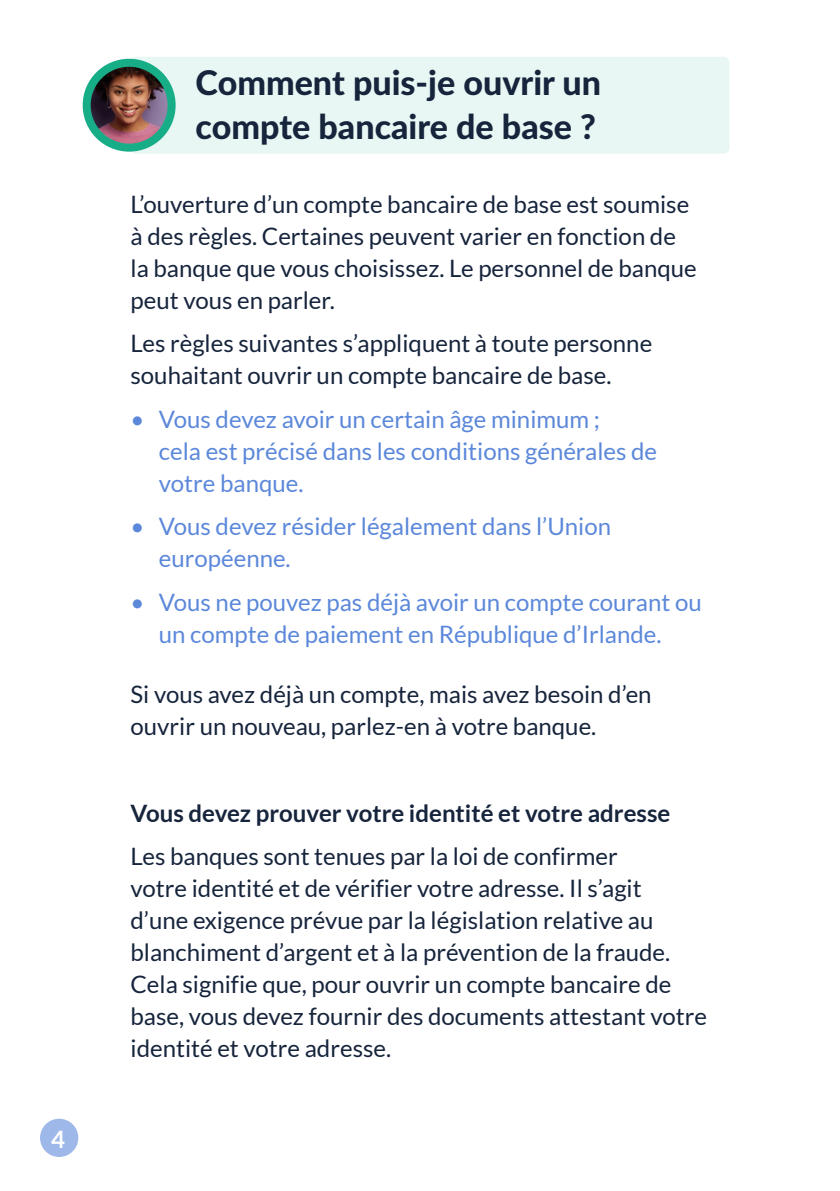
<style>
.page{position:relative;width:840px;height:1191px;background:#fff}
.page>*{position:absolute;margin:0;border:0;box-sizing:border-box;transform-origin:0 0}
.t1{font:800 34px/44px "Lato";color:#16243c}
.P1{font:24px/32px "Lato";color:#16243c}
.t2{font:24px/32px "Lato";color:#5c88da}
.P2{font:700 24px "Lato";color:#16243c}
.t3{font:700 24px "Lato";color:#fff}
</style>
<div class="page">
<div style="left:40px;top:1118px;width:38px;height:39px;background:#9db8e9;border-radius:50%"></div>
<div style="left:130px;top:57px;width:599px;height:97px;background:#e8f7f3;border-radius:6px"></div>
<img style="left:87px;top:63px;width:84px;height:85px;border-radius:42px">
<div style="left:83px;top:59px;width:92px;height:93px;border:8px solid #17ad87;border-radius:50%"></div>
<p class="t3" style="left:51px;top:1125px;width:15px">4</p>
<h1 class="t1" style="left:195px;top:59px;width:406px">Comment puis-je ouvrir un compte bancaire de base ?</h1>
<p class="P1" style="left:130px;top:188px;width:567px">L’ouverture d’un compte bancaire de base est soumise à des règles. Certaines peuvent varier en fonction de la banque que vous choisissez. Le personnel de banque peut vous en parler.</p>
<p class="P1" style="left:130px;top:327px;width:523px">Les règles suivantes s’appliquent à toute personne souhaitant ouvrir un compte bancaire de base.</p>
<p class="t2" style="left:159px;top:403px;width:499px;text-indent:-28px">• Vous devez avoir un certain âge minimum ;<br>cela est précisé dans les conditions générales de votre banque.</p>
<p class="t2" style="left:159px;top:510px;width:453px;text-indent:-28px">• Vous devez résider légalement dans l’Union européenne.</p>
<p class="t2" style="left:130px;top:585px;width:572px;text-align:center">• Vous ne pouvez pas déjà avoir un compte courant ou un compte de paiement en République d’Irlande.</p>
<p class="P1" style="left:130px;top:678px;width:522px">Si vous avez déjà un compte, mais avez besoin d’en ouvrir un nouveau, parlez-en à votre banque.</p>
<p class="P2" style="left:130px;top:799px;width:541px">Vous devez prouver votre identité et votre adresse</p>
<p class="P1" style="left:130px;top:840px;width:577px">Les banques sont tenues par la loi de confirmer<br>votre identité et de vérifier votre adresse. Il s’agit<br>d’une exigence prévue par la législation relative au blanchiment d’argent et à la prévention de la fraude.<br>Cela signifie que, pour ouvrir un compte bancaire de base, vous devez fournir des documents attestant votre identité et votre adresse.</p>
</div>
